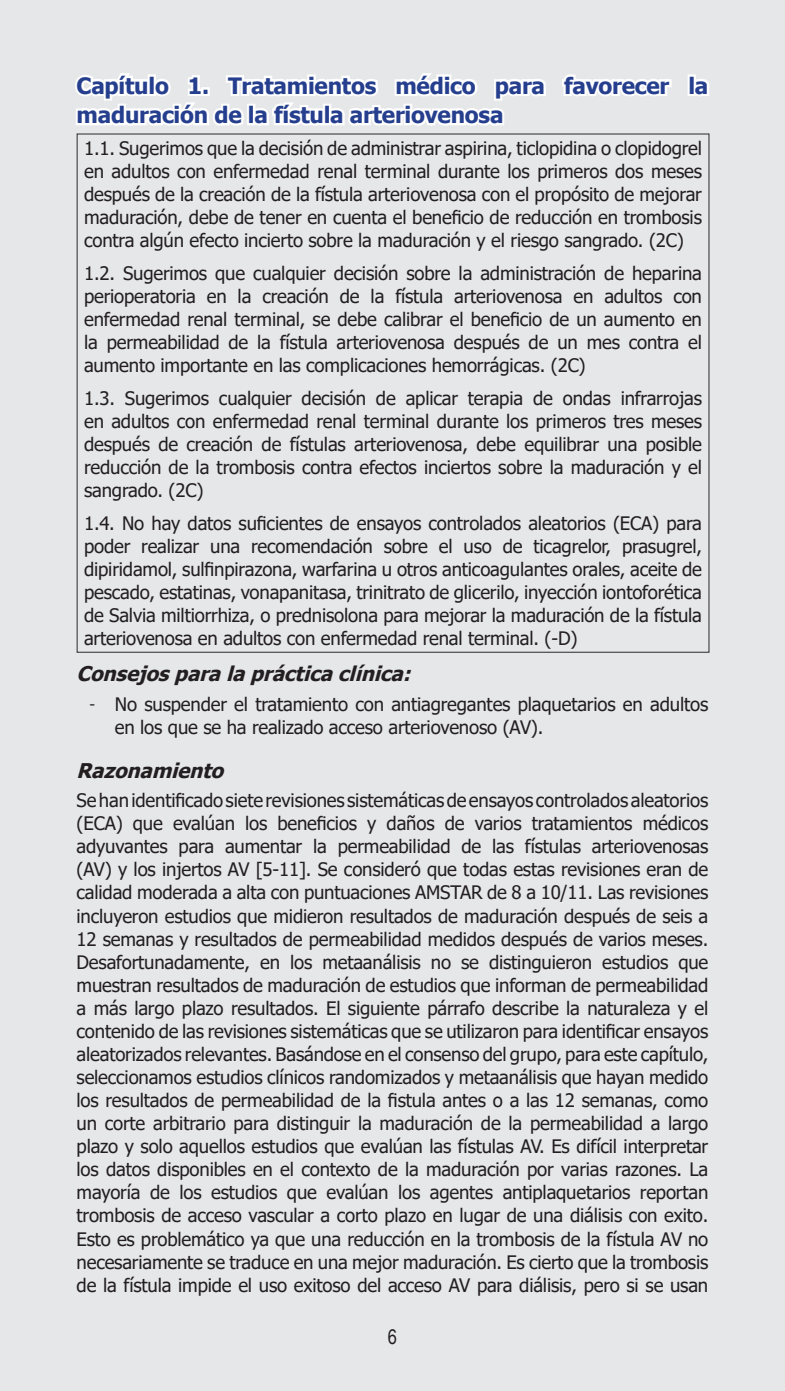
<style>
.page{position:relative;width:785px;height:1391px;background:#fff}
.page>*{position:absolute;margin:0;border:0;box-sizing:border-box;transform-origin:0 0}
.Rode_Titel{font:700 22.5px/29.2px "Tahoma";letter-spacing:-.01em;color:#253f8e}
.Advice_Rationale_Tit{font:italic 700 20.25px "Tahoma";color:#231f20}
.t1{font:20.25px "Arial Narrow";color:#231f20}
.t2{font:18.45px/23.2px "Tahoma";letter-spacing:-.01em;color:#231f20;text-align:justify}
.s1{font-family:"Calibri"}
</style>
<div class="page">
<div style="left:0;top:0;width:784px;height:1390px;background:#e6e7e9"></div>
<svg style="left:562px;top:74px;width:110px;height:23px"></svg>
<div style="left:687px;top:74px;width:8px;height:22px;border:4px solid #fff"></div>
<svg style="left:689px;top:75px;width:20px;height:21px"></svg>
<svg style="left:75px;top:73px;width:471px;height:62px"></svg>
<p class="Rode_Titel" style="left:77px;top:72px;width:633px">Capítulo 1. Tratamientos médico para favorecer la maduración de la fístula arteriovenosa</p>
<p class="t2" style="left:84px;top:138px;width:619px">1.1. Sugerimos que la decisión de administrar aspirina, ticlopidina o clopidogrel en adultos con enfermedad renal terminal durante los primeros dos meses después de la creación de la fístula arteriovenosa con el propósito de mejorar maduración, debe de tener en cuenta el beneficio de reducción en trombosis contra algún efecto incierto sobre la maduración y el riesgo sangrado. (2C)</p>
<p class="t2" style="left:84px;top:263px;width:619px">1.2. Sugerimos que cualquier decisión sobre la administración de heparina perioperatoria en la creación de la fístula arteriovenosa en adultos con enfermedad renal terminal, se debe calibrar el beneficio de un aumento en la permeabilidad de la fístula arteriovenosa después de un mes contra el aumento importante en las complicaciones hemorrágicas. (2C)</p>
<p class="t2" style="left:84px;top:388px;width:619px">1.3. Sugerimos cualquier decisión de aplicar terapia de ondas infrarrojas en adultos con enfermedad renal terminal durante los primeros tres meses después de creación de fístulas arteriovenosa, debe equilibrar una posible reducción de la trombosis contra efectos inciertos sobre la maduración y el sangrado. (2C)</p>
<p class="t2" style="left:84px;top:513px;width:619px">1.4. No hay datos suficientes de ensayos controlados aleatorios (ECA) para poder realizar una recomendación sobre el uso de ticagrelor, prasugrel, dipiridamol, sulfinpirazona, warfarina u otros anticoagulantes orales, aceite de pescado, estatinas, vonapanitasa, trinitrato de glicerilo, inyección iontoforética de Salvia miltiorrhiza, o prednisolona para mejorar la maduración de la fístula arteriovenosa en adultos con enfermedad renal terminal. (-D)</p>
<p class="Advice_Rationale_Tit" style="left:77px;top:659px;width:343px">Consejosparalaprácticaclínica:</p>
<p class="t2" style="left:115px;top:693px;width:595px;text-indent:-26px"><span class="s1">ͳ</span> No suspender el tratamiento con antiagregantes plaquetarios en adultos en los que se ha realizado acceso arteriovenoso (AV).</p>
<p class="Advice_Rationale_Tit" style="left:77px;top:756px;width:156px">Razonamiento</p>
<p class="t2" style="left:77px;top:790px;width:633px">Se han identificado siete revisiones sistemáticas de ensayos controlados aleatorios (ECA) que evalúan los beneficios y daños de varios tratamientos médicos adyuvantes para aumentar la permeabilidad de las fístulas arteriovenosas (AV) y los injertos AV [5-11]. Se consideró que todas estas revisiones eran de calidad moderada a alta con puntuaciones AMSTAR de 8 a 10/11. Las revisiones incluyeron estudios que midieron resultados de maduración después de seis a 12 semanas y resultados de permeabilidad medidos después de varios meses.<br>Desafortunadamente, en los metaanálisis no se distinguieron estudios que muestran resultados de maduración de estudios que informan de permeabilidad a más largo plazo resultados. El siguiente párrafo describe la naturaleza y el contenido de las revisiones sistemáticas que se utilizaron para identificar ensayos aleatorizados relevantes. Basándose en el consenso del grupo, para este capítulo, seleccionamos estudios clínicos randomizados y metaanálisis que hayan medido los resultados de permeabilidad de la fistula antes o a las 12 semanas, como un corte arbitrario para distinguir la maduración de la permeabilidad a largo plazo y solo aquellos estudios que evalúan las fístulas AV. Es difícil interpretar los datos disponibles en el contexto de la maduración por varias razones. La mayoría de los estudios que evalúan los agentes antiplaquetarios reportan trombosis de acceso vascular a corto plazo en lugar de una diálisis con exito.<br>Esto es problemático ya que una reducción en la trombosis de la fístula AV no necesariamente se traduce en una mejor maduración. Es cierto que la trombosis de la fístula impide el uso exitoso del acceso AV para diálisis, pero si se usan</p>
<p class="t1" style="left:388px;top:1321px;width:11px">6</p>
</div>
